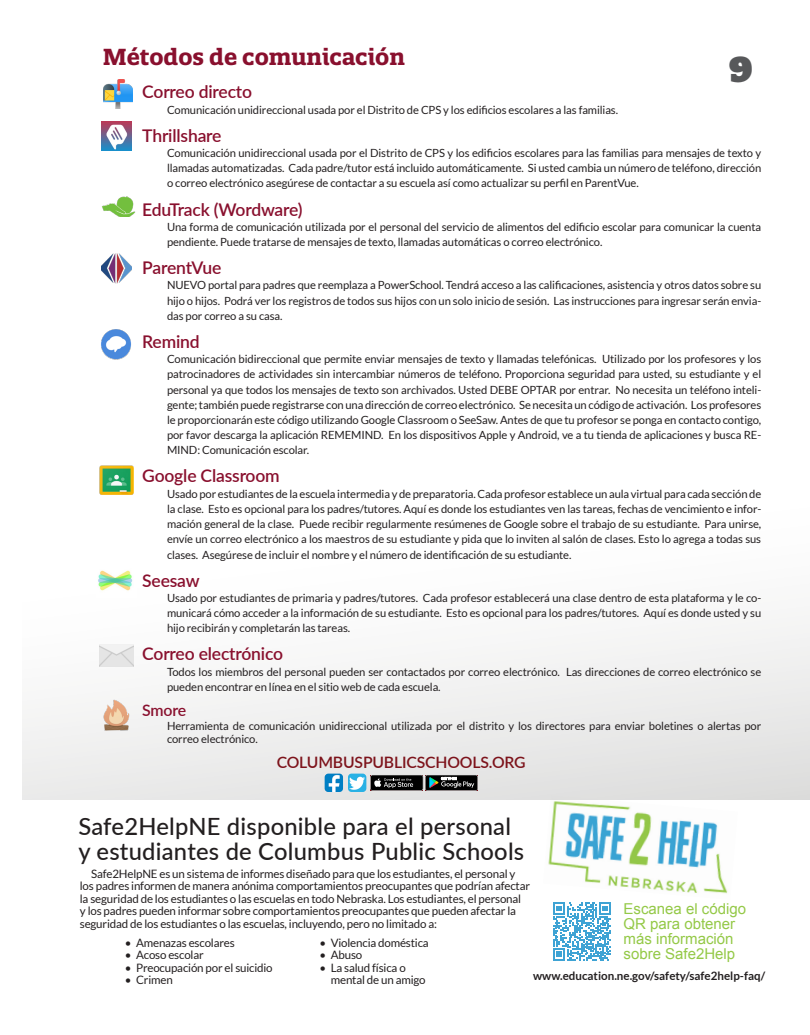
<style>
.page{position:relative;width:810px;height:1035px;background:#fff}
.page>*{position:absolute;margin:0;border:0;box-sizing:border-box;transform-origin:0 0}
.t1{font:900 35px "Quatro Slab";color:#57585a}
.t2{font:500 23.75px/25px "Lato";letter-spacing:.01em;color:#231f20}
.t3{font:700 22.5px "Quatro Slab";color:#89102e}
.t4{font:600 17.5px "Lato";letter-spacing:-.01em;color:#89102e}
.t5{font:600 15.88px "Lato";letter-spacing:-.015em;color:#89102e}
.t6{font:600 15.75px "Lato";letter-spacing:-.01em;color:#7d131b}
.t7{font:15px "Arial";color:#94c947}
.t8{font:11.5px/12.5px "Lato";letter-spacing:-.015em;color:#231f20}
.t9{font:700 11.5px "Lato";color:#231f20}
.t10{font:11.25px/15.2px "Lato";letter-spacing:-.01em;color:#231f20;text-align:justify}
</style>
<div class="page">
<img style="left:543px;top:799px;width:195px;height:95px">
<svg style="left:553px;top:902px;width:58px;height:58px"></svg>
<div style="left:22px;top:0;width:788px;height:799px;background:linear-gradient(to bottom,#fff,#f2f2f1)"></div>
<img style="left:325px;top:774px;width:18px;height:18px">
<img style="left:348px;top:774px;width:18px;height:18px">
<svg style="left:370px;top:775px;width:108px;height:16px;background:#373a39"></svg>
<img style="left:101px;top:121px;width:30px;height:30px">
<img style="left:101px;top:253px;width:30px;height:30px">
<img style="left:94px;top:327px;width:45px;height:35px">
<img style="left:99px;top:465px;width:35px;height:30px">
<img style="left:96px;top:569px;width:40px;height:29px">
<img style="left:99px;top:644px;width:35px;height:22px">
<img style="left:103px;top:80px;width:29px;height:29px">
<img style="left:101px;top:196px;width:35px;height:21px">
<p class="t3" style="left:103px;top:43px;width:303px">Métodos de comunicación</p>
<p class="t1" style="left:729px;top:47px;width:26px">9</p>
<p class="t4" style="left:142px;top:79px;width:111px">Correo directo</p>
<p class="t10" style="left:167px;top:102px;width:453px">Comunicación unidireccional usada por el Distrito de CPS y los edificios escolares a las familias.</p>
<p class="t4" style="left:142px;top:123px;width:81px">Thrillshare</p>
<p class="t10" style="left:167px;top:145px;width:596px">Comunicación unidireccional usada por el Distrito de CPS y los edificios escolares para las familias para mensajes de texto y llamadas automatizadas. Cada padre/tutor está incluido automáticamente. Si usted cambia un número de teléfono, dirección o correo electrónico asegúrese de contactar a su escuela así como actualizar su perfil en ParentVue.</p>
<p class="t4" style="left:142px;top:196px;width:162px">EduTrack (Wordware)</p>
<p class="t10" style="left:167px;top:219px;width:596px">Una forma de comunicación utilizada por el personal del servicio de alimentos del edificio escolar para comunicar la cuenta pendiente. Puede tratarse de mensajes de texto, llamadas automáticas o correo electrónico.</p>
<p class="t4" style="left:142px;top:255px;width:81px">ParentVue</p>
<p class="t10" style="left:167px;top:278px;width:596px">NUEVO portal para padres que reemplaza a PowerSchool. Tendrá acceso a las calificaciones, asistencia y otros datos sobre su hijo o hijos. Podrá ver los registros de todos sus hijos con un solo inicio de sesión. Las instrucciones para ingresar serán envia&shy;das por correo a su casa.</p>
<p class="t4" style="left:142px;top:329px;width:59px">Remind</p>
<p class="t10" style="left:167px;top:351px;width:596px">Comunicación bidireccional que permite enviar mensajes de texto y llamadas telefónicas. Utilizado por los profesores y los patrocinadores de actividades sin intercambiar números de teléfono. Proporciona seguridad para usted, su estudiante y el personal ya que todos los mensajes de texto son archivados. Usted DEBE OPTAR por entrar. No necesita un teléfono inteli&shy;gente; también puede registrarse con una dirección de correo electrónico. Se necesita un código de activación. Los profesores le proporcionarán este código utilizando Google Classroom o SeeSaw. Antes de que tu profesor se ponga en contacto contigo, por favor descarga la aplicación REMEMIND. En los dispositivos Apple y Android, ve a tu tienda de aplicaciones y busca RE-MIND: Comunicación escolar.</p>
<p class="t4" style="left:142px;top:463px;width:139px">Google Classroom</p>
<p class="t10" style="left:167px;top:486px;width:596px">Usado por estudiantes de la escuela intermedia y de preparatoria. Cada profesor establece un aula virtual para cada sección de la clase. Esto es opcional para los padres/tutores. Aquí es donde los estudiantes ven las tareas, fechas de vencimiento e infor&shy;mación general de la clase. Puede recibir regularmente resúmenes de Google sobre el trabajo de su estudiante. Para unirse, envíe un correo electrónico a los maestros de su estudiante y pida que lo inviten al salón de clases. Esto lo agrega a todas sus clases. Asegúrese de incluir el nombre y el número de identificación de su estudiante.</p>
<p class="t4" style="left:142px;top:568px;width:59px">Seesaw</p>
<p class="t10" style="left:167px;top:590px;width:596px">Usado por estudiantes de primaria y padres/tutores. Cada profesor establecerá una clase dentro de esta plataforma y le co&shy;municará cómo acceder a la información de su estudiante. Esto es opcional para los padres/tutores. Aquí es donde usted y su hijo recibirán y completarán las tareas.</p>
<p class="t4" style="left:142px;top:641px;width:142px">Correo electrónico</p>
<p class="t10" style="left:167px;top:664px;width:596px">Todos los miembros del personal pueden ser contactados por correo electrónico. Las direcciones de correo electrónico se pueden encontrar en línea en el sitio web de cada escuela.</p>
<p class="t5" style="left:142px;top:699px;width:46px">Smore</p>
<p class="t10" style="left:167px;top:719px;width:596px;line-height:13.5px">Herramienta de comunicación unidireccional utilizada por el distrito y los directores para enviar boletines o alertas por correo electrónico.</p>
<p class="t6" style="left:277px;top:751px;width:250px">COLUMBUSPUBLICSCHOOLS.ORG</p>
<p class="t2" style="left:78px;top:813px;width:447px">Safe2HelpNE disponible para el personal y estudiantes de Columbus Public Schools</p>
<p class="t8" style="left:80px;top:867px;width:452px;text-indent:11px">Safe2HelpNE es un sistema de informes diseñado para que los estudiantes, el personal y los padres informen de manera anónima comportamientos preocupantes que podrían afectar la seguridad de los estudiantes o las escuelas en todo Nebraska. Los estudiantes, el personal<br>y los padres pueden informar sobre comportamientos preocupantes que pueden afectar la seguridad de los estudiantes o las escuelas, incluyendo, pero no limitado a:</p>
<p class="t7" style="left:624px;top:899px;width:124px">Escanea el código</p>
<p class="t7" style="left:624px;top:914px;width:113px">QR para obtener</p>
<p class="t7" style="left:624px;top:929px;width:112px">más información</p>
<p class="t7" style="left:624px;top:944px;width:113px">sobre Safe2Help</p>
<p class="t8" style="left:125px;top:936px;width:111px">• Amenazas escolares</p>
<p class="t8" style="left:125px;top:949px;width:80px">• Acoso escolar</p>
<p class="t8" style="left:125px;top:961px;width:149px">• Preocupación por el suicidio</p>
<p class="t8" style="left:125px;top:974px;width:49px">• Crimen</p>
<p class="t8" style="left:320px;top:936px;width:111px">• Violencia doméstica</p>
<p class="t8" style="left:320px;top:949px;width:44px">• Abuso</p>
<p class="t8" style="left:331px;top:961px;width:96px;text-indent:-11px">• La salud física o mental de un amigo</p>
<p class="t9" style="left:533px;top:970px;width:234px">www.education.ne.gov/safety/safe2help-faq/</p>
</div>
